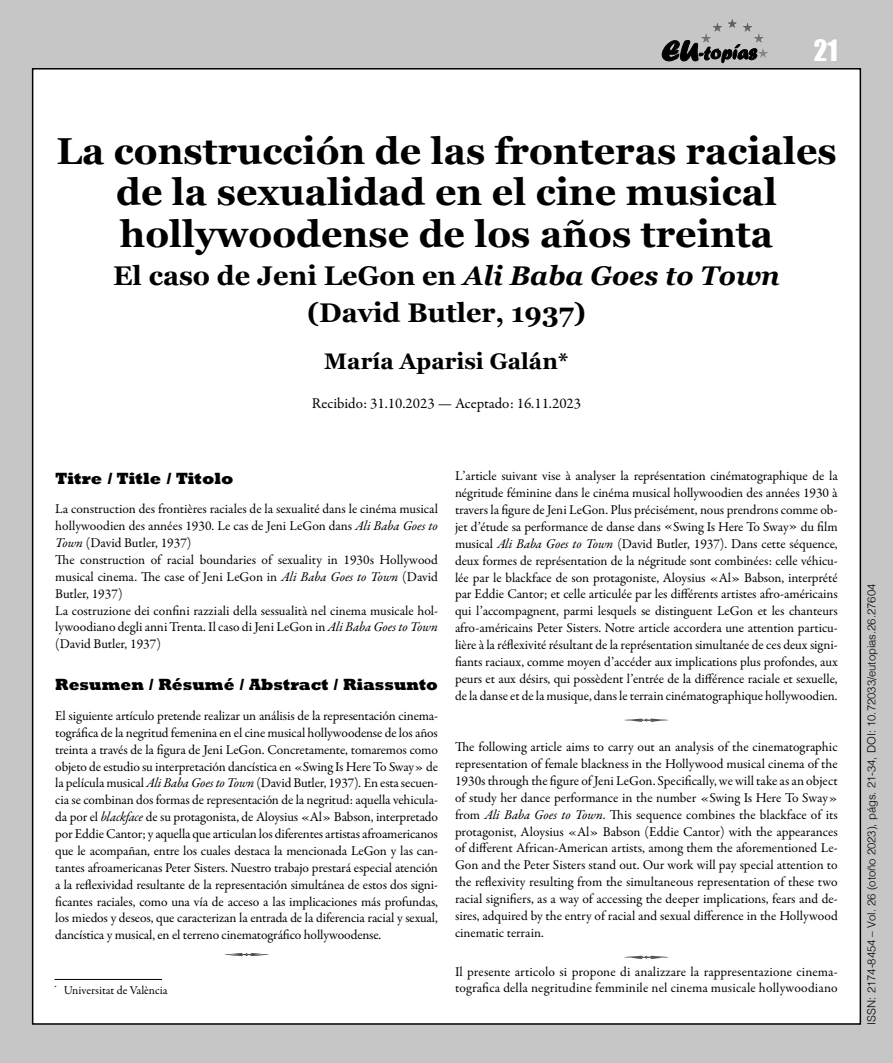
<style>
.page{position:relative;width:893px;height:1063px;background:#c6c6c6}
.page>*{position:absolute;margin:0;border:0;box-sizing:border-box;transform-origin:0 0}
.Titulo{font:700 37.5px/41.5px "Georgia";color:#000;text-align:center}
.Subtitulo{font:700 27px/37.8px "Georgia";color:#000;text-align:center}
.t1{font:27px "Impact";color:#fff}
.Autoria{font:700 22.5px "Georgia";color:#000}
.Abstract_epigrafe1{font:800 16.5px "Rockwell Std";color:#000;scale:.95 1}
.Abstract_epigrafe1-2{font:800 16.5px "Rockwell Std";color:#000}
.AceptadoRecibido{font:15px "Garamond Premr Pro";color:#000}
.Abstract_texto{font:13.5px/16.8px "Garamond Premr Pro";color:#000;text-align:justify}
.Articulo_notas{font:12px "Garamond Premr Pro";color:#000}
.t2{font:300 11.25px "Helvetica";color:#000}
.s1{font-style:italic}
</style>
<div class="page">
<div style="left:33px;top:69px;width:827px;height:955px;background:#fff"></div>
<svg style="left:662px;top:40px;width:94px;height:23px"></svg>
<hr style="left:701px;top:19px;width:67px;height:1px;background:#585857">
<hr style="left:701px;top:20px;width:67px;height:1px;background:#595958">
<hr style="left:701px;top:21px;width:67px;height:1px;background:#5a5a59">
<hr style="left:701px;top:22px;width:67px;height:1px;background:#5c5c5b">
<hr style="left:701px;top:23px;width:67px;height:1px;background:#5d5d5c">
<hr style="left:701px;top:24px;width:67px;height:1px;background:#5f5f5e">
<hr style="left:701px;top:25px;width:67px;height:1px;background:#60605f">
<hr style="left:701px;top:26px;width:67px;height:1px;background:#626261">
<hr style="left:701px;top:27px;width:67px;height:1px;background:#636362">
<hr style="left:701px;top:28px;width:67px;height:1px;background:#656464">
<hr style="left:701px;top:29px;width:67px;height:1px;background:#666565">
<hr style="left:701px;top:30px;width:67px;height:1px;background:#676766">
<hr style="left:701px;top:31px;width:67px;height:1px;background:#696868">
<hr style="left:701px;top:32px;width:67px;height:1px;background:#6a6969">
<hr style="left:701px;top:33px;width:67px;height:1px;background:#6c6b6b">
<hr style="left:701px;top:34px;width:67px;height:1px;background:#6c6c6c">
<hr style="left:701px;top:35px;width:67px;height:1px;background:#6e6e6d">
<hr style="left:701px;top:36px;width:67px;height:1px;background:#6f6f6e">
<hr style="left:701px;top:37px;width:67px;height:1px;background:#717170">
<hr style="left:701px;top:38px;width:67px;height:1px;background:#727271">
<hr style="left:701px;top:39px;width:67px;height:1px;background:#747473">
<hr style="left:701px;top:40px;width:67px;height:1px;background:#757574">
<hr style="left:701px;top:41px;width:67px;height:1px;background:#767675">
<hr style="left:701px;top:42px;width:67px;height:1px;background:#787877">
<hr style="left:701px;top:43px;width:67px;height:1px;background:#797978">
<hr style="left:701px;top:44px;width:67px;height:1px;background:#7b7b7a">
<hr style="left:701px;top:45px;width:67px;height:1px;background:#7c7c7b">
<hr style="left:701px;top:46px;width:67px;height:1px;background:#7e7d7d">
<hr style="left:701px;top:47px;width:67px;height:1px;background:#7f7e7e">
<hr style="left:701px;top:48px;width:67px;height:1px;background:#818080">
<hr style="left:701px;top:49px;width:67px;height:1px;background:#828181">
<hr style="left:701px;top:50px;width:67px;height:1px;background:#828282">
<hr style="left:701px;top:51px;width:67px;height:1px;background:#848483">
<hr style="left:701px;top:52px;width:67px;height:1px;background:#858584">
<hr style="left:701px;top:53px;width:67px;height:1px;background:#878786">
<hr style="left:701px;top:54px;width:67px;height:1px;background:#888887">
<hr style="left:701px;top:55px;width:67px;height:1px;background:#898989">
<hr style="left:701px;top:56px;width:67px;height:1px;background:#8a8a8a">
<hr style="left:701px;top:57px;width:67px;height:1px;background:#8c8c8b">
<svg style="left:224px;top:953px;width:45px;height:3px"></svg>
<svg style="left:624px;top:719px;width:45px;height:3px"></svg>
<svg style="left:624px;top:956px;width:45px;height:3px"></svg>
<hr style="left:54px;top:979px;width:108px;height:1px;background:#000">
<h2 class="t1" style="left:814px;top:29px;width:25px">21</h2>
<p class="Titulo" style="left:56px;top:128px;width:782px">La construcción de las fronteras raciales de la sexualidad en el cine musical hollywoodense de los años treinta</p>
<p class="Subtitulo" style="left:113px;top:255px;width:668px">El caso de Jeni LeGon en <span class="s1">Ali Baba Goes to Town </span>(David Butler, 1937)</p>
<p class="Autoria" style="left:324px;top:344px;width:246px">María Aparisi Galán*</p>
<p class="AceptadoRecibido" style="left:312px;top:395px;width:271px">Recibido: 31.10.2023 — Aceptado: 16.11.2023</p>
<p class="Abstract_epigrafe1-2" style="left:55px;top:468px;width:180px">Titre / Title / Titolo</p>
<p class="Abstract_texto" style="left:55px;top:501px;width:384px">La construction des frontières raciales de la sexualité dans le cinéma musical hollywoodien des années 1930. Le cas de Jeni LeGon dans <span class="s1">Ali Baba Goes to Town</span> (David Butler, 1937)</p>
<p class="Abstract_texto" style="left:55px;top:552px;width:384px">The construction of racial boundaries of sexuality in 1930s Hollywood musical cinema. The case of Jeni LeGon in <span class="s1">Ali Baba Goes to Town</span> (David Butler, 1937)</p>
<p class="Abstract_texto" style="left:55px;top:602px;width:384px">La costruzione dei confini razziali della sessualità nel cinema musicale hol&shy;lywoodiano degli anni Trenta. Il caso di Jeni LeGon in <span class="s1">Ali Baba Goes to Town </span>(David Butler, 1937)</p>
<p class="Abstract_epigrafe1" style="left:55px;top:675px;width:404px">Resumen / Résumé / Abstract / Riassunto</p>
<p class="Abstract_texto" style="left:55px;top:708px;width:384px">El siguiente artículo pretende realizar un análisis de la representación cinema&shy;tográfica de la negritud femenina en el cine musical hollywoodense de los años treinta a través de la figura de Jeni LeGon. Concretamente, tomaremos como objeto de estudio su interpretación dancística en «Swing Is Here To Sway» de la película musical <span class="s1">Ali Baba Goes to Town</span> (David Butler, 1937)<span class="s1">.</span> En esta secuen&shy;cia se combinan dos formas de representación de la negritud: aquella vehicula&shy;da por el <span class="s1">blackface</span> de su protagonista, de Aloysius «Al» Babson, interpretado por Eddie Cantor; y aquella que articulan los diferentes artistas afroamericanos que le acompañan, entre los cuales destaca la mencionada LeGon y las can&shy;tantes afroamericanas Peter Sisters. Nuestro trabajo prestará especial atención a la reflexividad resultante de la representación simultánea de estos dos signi&shy;ficantes raciales, como una vía de acceso a las implicaciones más profundas, los miedos y deseos, que caracterizan la entrada de la diferencia racial y sexual, dancística y musical, en el terreno cinematográfico hollywoodense.</p>
<p class="Articulo_notas" style="left:54px;top:983px;width:115px"><sup>*</sup> Universitat de València</p>
<p class="Abstract_texto" style="left:455px;top:468px;width:384px">L’article suivant vise à analyser la représentation cinématographique de la négritude féminine dans le cinéma musical hollywoodien des années 1930 à travers la figure de Jeni LeGon. Plus précisément, nous prendrons comme ob&shy;jet d’étude sa performance de danse dans «Swing Is Here To Sway» du film musical <span class="s1">Ali Baba Goes to Town</span> (David Butler, 1937). Dans cette séquence, deux formes de représentation de la négritude sont combinées: celle véhicu&shy;lée par le blackface de son protagoniste, Aloysius «Al» Babson, interprété par Eddie Cantor; et celle articulée par les différents artistes afro-américains qui l’accompagnent, parmi lesquels se distinguent LeGon et les chanteurs afro-américains Peter Sisters. Notre article accordera une attention particu&shy;lière à la réflexivité résultant de la représentation simultanée de ces deux signi&shy;fiants raciaux, comme moyen d’accéder aux implications plus profondes, aux peurs et aux désirs, qui possèdent l’entrée de la différence raciale et sexuelle, de la danse et de la musique, dans le terrain cinématographique hollywoodien.</p>
<p class="Abstract_texto" style="left:455px;top:739px;width:384px">The following article aims to carry out an analysis of the cinematographic representation of female blackness in the Hollywood musical cinema of the 1930s through the figure of Jeni LeGon. Specifically, we will take as an object of study her dance performance in the number «Swing Is Here To Sway» from <span class="s1">Ali Baba Goes to Town</span>. This sequence combines the blackface of its protagonist, Aloysius «Al» Babson (Eddie Cantor) with the appearances of different African-American artists, among them the aforementioned Le-Gon and the Peter Sisters stand out. Our work will pay special attention to the reflexivity resulting from the simultaneous representation of these two racial signifiers, as a way of accessing the deeper implications, fears and de&shy;sires, adquired by the entry of racial and sexual difference in the Hollywood cinematic terrain.</p>
<p class="Abstract_texto" style="left:455px;top:963px;width:384px">Il presente articolo si propone di analizzare la rappresentazione cinema&shy;tografica della negritudine femminile nel cinema musicale hollywoodiano</p>
<p class="t2" style="left:862px;top:1025px;width:442px;rotate:-90deg">ISSN: 2174-8454 – Vol. 26 (otoño 2023), págs. 21-34, DOI: 10.72033/eutopias.26.27604</p>
</div>
